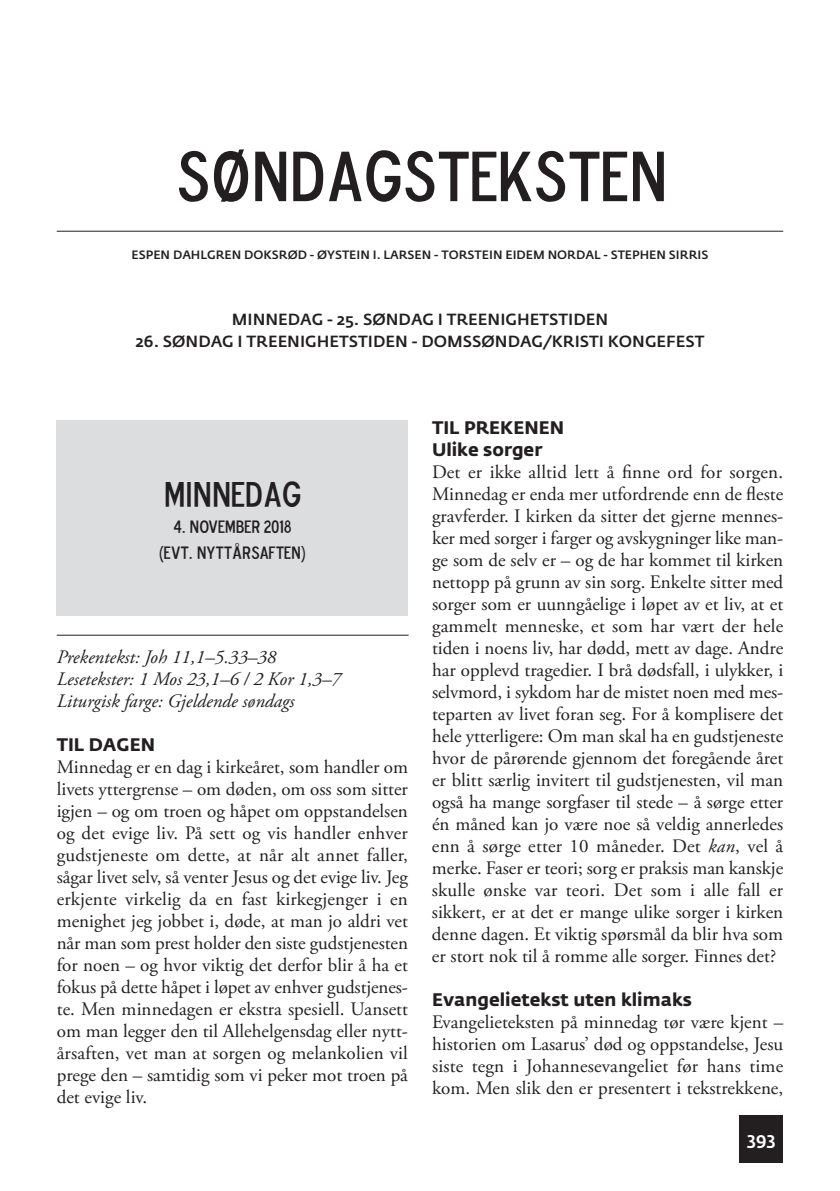
<style>
.page{position:relative;width:840px;height:1191px;background:#fff}
.page>*{position:absolute;margin:0;border:0;box-sizing:border-box;transform-origin:0 0}
.t1{font:72px "Blue Highway D Type";color:#231f20}
.t2{font:36px "Blue Highway D Type";color:#231f20}
.t3{font:19px/22px "Adobe Garamond Pro";color:#231f20;text-align:justify}
.t4{font:italic 19px/22px "Adobe Garamond Pro";color:#231f20}
.t5{font:700 18px/22px "Fedra Sans";color:#231f20}
.t6{font:18px/26px "Blue Highway D Type";color:#231f20;text-align:center}
.t7{font:500 18px "Fedra Sans";color:#fff}
.t8{font:500 16px "Fedra Sans";color:#231f20}
.t9{font:500 12px "Fedra Sans";color:#231f20}
.s1{font-style:italic}
</style>
<div class="page">
<div style="left:739px;top:1115px;width:43px;height:47px;background:#231f20"></div>
<hr style="left:57px;top:231px;width:725px;height:1px;background:#231f20">
<div style="left:57px;top:420px;width:351px;height:195px;background:#dcdddf"></div>
<hr style="left:57px;top:634px;width:351px;height:1px;background:#231f20">
<h1 class="t1" style="left:174px;top:130px;width:492px">SØNDAGSTEKSTEN</h1>
<p class="t9" style="left:131px;top:251px;width:578px">ESPEN DAHLGREN DOKSRØD - ØYSTEIN I. LARSEN - TORSTEIN EIDEM NORDAL - STEPHEN SIRRIS</p>
<p class="t8" style="left:232px;top:313px;width:378px">MINNEDAG - 25. SØNDAG I TREENIGHETSTIDEN</p>
<p class="t8" style="left:135px;top:335px;width:570px">26. SØNDAG I TREENIGHETSTIDEN - DOMSSØNDAG/KRISTI KONGEFEST</p>
<h2 class="t2" style="left:164px;top:471px;width:138px">MINNEDAG</h2>
<p class="t6" style="left:159px;top:513px;width:147px">4. NOVEMBER 2018 (EVT. NYTTÅRSAFTEN)</p>
<p class="t4" style="left:57px;top:648px;width:286px">Prekentekst: Joh 11,1–5.33–38<br>Lesetekster: 1 Mos 23,1–6 / 2 Kor 1,3–7<br>Liturgisk farge: Gjeldende søndags</p>
<p class="t5" style="left:57px;top:736px;width:100px">TIL DAGEN</p>
<p class="t3" style="left:57px;top:758px;width:352px">Minnedag er en dag i kirkeåret, som handler om livets yttergrense – om døden, om oss som sitter igjen – og om troen og håpet om oppstandelsen og det evige liv. På sett og vis handler enhver gudstjeneste om dette, at når alt annet faller, sågar livet selv, så venter Jesus og det evige liv. Jeg erkjente virkelig da en fast kirkegjenger i en menighet jeg jobbet i, døde, at man jo aldri vet når man som prest holder den siste gudstjenesten for noen – og hvor viktig det derfor blir å ha et fokus på dette håpet i løpet av enhver gudstjenes&shy;te. Men minnedagen er ekstra spesiell. Uansett om man legger den til Allehelgensdag eller nytt&shy;årsaften, vet man at sorgen og melankolien vil prege den – samtidig som vi peker mot troen på det evige liv.</p>
<p class="t5" style="left:432px;top:419px;width:134px">TIL PREKENEN<br>Ulike sorger</p>
<p class="t3" style="left:431px;top:463px;width:352px">Det er ikke alltid lett å finne ord for sorgen.<br>Minnedag er enda mer utfordrende enn de fleste gravferder. I kirken da sitter det gjerne mennes&shy;ker med sorger i farger og avskygninger like man&shy;ge som de selv er – og de har kommet til kirken nettopp på grunn av sin sorg. Enkelte sitter med sorger som er uunngåelige i løpet av et liv, at et gammelt menneske, et som har vært der hele tiden i noens liv, har dødd, mett av dage. Andre har opplevd tragedier. I brå dødsfall, i ulykker, i selvmord, i sykdom har de mistet noen med mes&shy;teparten av livet foran seg. For å komplisere det hele ytterligere: Om man skal ha en gudstjeneste hvor de pårørende gjennom det foregående året er blitt særlig invitert til gudstjenesten, vil man også ha mange sorgfaser til stede – å sørge etter én måned kan jo være noe så veldig annerledes enn å sørge etter 10 måneder. Det <span class="s1">kan</span>, vel å merke. Faser er teori; sorg er praksis man kanskje skulle ønske var teori. Det som i alle fall er sikkert, er at det er mange ulike sorger i kirken denne dagen. Et viktig spørsmål da blir hva som er stort nok til å romme alle sorger. Finnes det?</p>
<p class="t5" style="left:432px;top:991px;width:261px">Evangelietekst uten klimaks</p>
<p class="t3" style="left:432px;top:1013px;width:352px">Evangelieteksten på minnedag tør være kjent – historien om Lasarus’ død og oppstandelse, Jesu siste tegn i Johannesevangeliet før hans time kom. Men slik den er presentert i tekstrekkene,</p>
<p class="t7" style="left:746px;top:1131px;width:30px">393</p>
</div>
